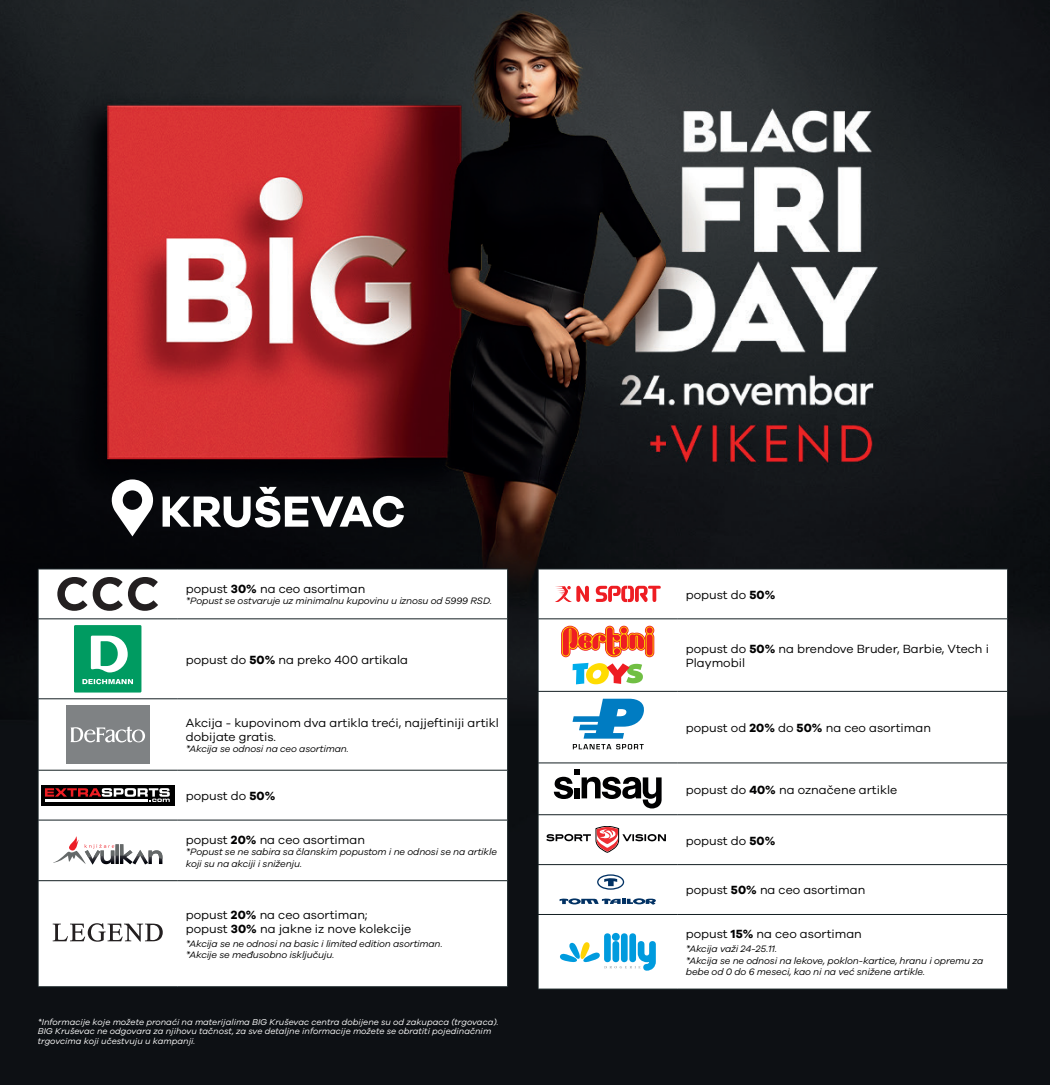
<style>
.page{position:relative;width:1050px;height:1085px;background:#fff}
.page>*{position:absolute;margin:0;border:0;box-sizing:border-box;transform-origin:0 0}
.t1{font:12.25px/14px "Galano Grotesque";color:#000001}
.t2{font:italic 9.62px/11.4px "Galano Grotesque";letter-spacing:-.015em;color:#000001}
.t3{font:italic 8.75px/9.6px "Galano Grotesque";color:#fff}
.s1{font-weight:700}
</style>
<div class="page">
<img style="left:0;top:0;width:1050px;height:1085px">
<svg style="left:539px;top:570px;width:468px;height:419px"></svg>
<hr style="left:538px;top:569px;width:139px;height:1px;background:#141f22">
<hr style="left:538px;top:569px;width:1px;height:50px;background:#141f22">
<hr style="left:677px;top:569px;width:331px;height:1px;background:#141f22">
<hr style="left:1007px;top:569px;width:1px;height:50px;background:#141f22">
<hr style="left:538px;top:619px;width:139px;height:1px;background:#141f22">
<hr style="left:538px;top:619px;width:1px;height:72px;background:#141f22">
<hr style="left:677px;top:619px;width:331px;height:1px;background:#141f22">
<hr style="left:1007px;top:619px;width:1px;height:72px;background:#141f22">
<hr style="left:538px;top:691px;width:139px;height:1px;background:#141f22">
<hr style="left:538px;top:692px;width:1px;height:71px;background:#141f22">
<hr style="left:677px;top:691px;width:331px;height:1px;background:#141f22">
<hr style="left:1007px;top:692px;width:1px;height:71px;background:#141f22">
<hr style="left:538px;top:815px;width:1px;height:49px;background:#141f22">
<hr style="left:1007px;top:815px;width:1px;height:49px;background:#141f22">
<hr style="left:538px;top:864px;width:139px;height:1px;background:#141f22">
<hr style="left:538px;top:865px;width:1px;height:49px;background:#141f22">
<hr style="left:677px;top:864px;width:331px;height:1px;background:#141f22">
<hr style="left:1007px;top:865px;width:1px;height:49px;background:#141f22">
<hr style="left:538px;top:914px;width:139px;height:1px;background:#141f22">
<hr style="left:538px;top:915px;width:1px;height:74px;background:#141f22">
<hr style="left:677px;top:914px;width:331px;height:1px;background:#141f22">
<hr style="left:1007px;top:915px;width:1px;height:74px;background:#141f22">
<hr style="left:538px;top:989px;width:139px;height:1px;background:#141f22">
<hr style="left:677px;top:989px;width:331px;height:1px;background:#141f22">
<hr style="left:538px;top:763px;width:139px;height:1px;background:#141f22">
<hr style="left:538px;top:763px;width:1px;height:52px;background:#141f22">
<hr style="left:677px;top:763px;width:331px;height:1px;background:#141f22">
<hr style="left:1007px;top:763px;width:1px;height:52px;background:#141f22">
<hr style="left:538px;top:815px;width:139px;height:1px;background:#141f22">
<hr style="left:677px;top:815px;width:331px;height:1px;background:#141f22">
<svg style="left:596px;top:586px;width:65px;height:16px"></svg>
<svg style="left:555px;top:586px;width:34px;height:16px"></svg>
<svg style="left:560px;top:625px;width:95px;height:60px"></svg>
<div style="left:567px;top:698px;width:81px;height:59px;background:#fff"></div>
<svg style="left:573px;top:699px;width:71px;height:50px"></svg>
<svg style="left:554px;top:769px;width:108px;height:39px"></svg>
<svg style="left:546px;top:826px;width:120px;height:27px"></svg>
<svg style="left:597px;top:874px;width:27px;height:16px"></svg>
<svg style="left:560px;top:898px;width:96px;height:7px"></svg>
<svg style="left:560px;top:933px;width:96px;height:38px"></svg>
<svg style="left:39px;top:570px;width:468px;height:417px"></svg>
<hr style="left:38px;top:569px;width:139px;height:1px;background:#141f22">
<hr style="left:38px;top:569px;width:1px;height:50px;background:#141f22">
<hr style="left:177px;top:569px;width:331px;height:1px;background:#141f22">
<hr style="left:507px;top:569px;width:1px;height:50px;background:#141f22">
<hr style="left:38px;top:619px;width:139px;height:1px;background:#141f22">
<hr style="left:38px;top:619px;width:1px;height:80px;background:#141f22">
<hr style="left:177px;top:619px;width:331px;height:1px;background:#141f22">
<hr style="left:507px;top:619px;width:1px;height:80px;background:#141f22">
<hr style="left:38px;top:699px;width:139px;height:1px;background:#141f22">
<hr style="left:38px;top:699px;width:1px;height:71px;background:#141f22">
<hr style="left:177px;top:699px;width:331px;height:1px;background:#141f22">
<hr style="left:507px;top:699px;width:1px;height:71px;background:#141f22">
<hr style="left:38px;top:770px;width:139px;height:1px;background:#141f22">
<hr style="left:38px;top:770px;width:1px;height:50px;background:#141f22">
<hr style="left:177px;top:770px;width:331px;height:1px;background:#141f22">
<hr style="left:507px;top:770px;width:1px;height:50px;background:#141f22">
<hr style="left:38px;top:820px;width:139px;height:1px;background:#141f22">
<hr style="left:38px;top:820px;width:1px;height:60px;background:#141f22">
<hr style="left:177px;top:820px;width:331px;height:1px;background:#141f22">
<hr style="left:507px;top:820px;width:1px;height:60px;background:#141f22">
<hr style="left:38px;top:880px;width:139px;height:1px;background:#141f22">
<hr style="left:38px;top:881px;width:1px;height:106px;background:#141f22">
<hr style="left:177px;top:880px;width:331px;height:1px;background:#141f22">
<hr style="left:507px;top:881px;width:1px;height:106px;background:#141f22">
<hr style="left:38px;top:987px;width:139px;height:1px;background:#141f22">
<hr style="left:177px;top:987px;width:331px;height:1px;background:#141f22">
<svg style="left:57px;top:577px;width:101px;height:34px"></svg>
<div style="left:74px;top:625px;width:67px;height:68px;background:#009b61;border-radius:2px"></div>
<svg style="left:82px;top:679px;width:51px;height:5px"></svg>
<svg style="left:91px;top:636px;width:37px;height:36px"></svg>
<div style="left:66px;top:705px;width:83px;height:59px;background:#7f8284"></div>
<svg style="left:70px;top:727px;width:75px;height:15px"></svg>
<div style="left:41px;top:785px;width:134px;height:21px;background:#000"></div>
<svg style="left:45px;top:788px;width:125px;height:14px"></svg>
<hr style="left:45px;top:799px;width:103px;height:3px;background:#fff">
<svg style="left:53px;top:836px;width:109px;height:29px"></svg>
<svg style="left:53px;top:923px;width:110px;height:19px"></svg>
<svg style="left:112px;top:479px;width:41px;height:57px"></svg>
<svg style="left:163px;top:487px;width:241px;height:40px"></svg>
<p class="t1" style="left:186px;top:582px;width:181px">popust <span class="s1">30%</span> na ceo asortiman</p>
<p class="t2" style="left:186px;top:595px;width:308px">*Popust se ostvaruje uz minimalnu kupovinu u iznosu od 5999 RSD.</p>
<p class="t1" style="left:186px;top:652px;width:224px">popust do <span class="s1">50%</span> na preko 400 artikala</p>
<p class="t1" style="left:186px;top:715px;width:315px">Akcija - kupovinom dva artikla treći, najjeftiniji artikl dobijate gratis.</p>
<p class="t2" style="left:186px;top:743px;width:164px">*Akcija se odnosi na ceo asortiman.</p>
<p class="t1" style="left:186px;top:789px;width:91px">popust do <span class="s1">50%</span></p>
<p class="t1" style="left:186px;top:832px;width:181px">popust <span class="s1">20%</span> na ceo asortiman</p>
<p class="t2" style="left:186px;top:846px;width:313px">*Popust se ne sabira sa članskim popustom i ne odnosi se na artikle koji su na akciji i sniženju.</p>
<p class="t1" style="left:186px;top:907px;width:227px">popust <span class="s1">20%</span> na ceo asortiman; popust <span class="s1">30%</span> na jakne iz nove kolekcije</p>
<p class="t2" style="left:186px;top:938px;width:258px">*Akcija se ne odnosi na basic i limited edition asortiman. *Akcije se međusobno isključuju.</p>
<p class="t3" style="left:38px;top:1017px;width:462px">*Informacije koje možete pronaći na materijalima BIG Kruševac centra dobijene su od zakupaca (trgovaca).<br>BIG Kruševac ne odgovara za njihovu tačnost, za sve detaljne informacije možete se obratiti pojedinačnim trgovcima koji učestvuju u kampanji.</p>
<p class="t1" style="left:686px;top:587px;width:91px">popust do <span class="s1">50%</span></p>
<p class="t1" style="left:686px;top:641px;width:305px">popust do <span class="s1">50%</span> na brendove Bruder, Barbie, Vtech i<br>Playmobil</p>
<p class="t1" style="left:686px;top:721px;width:247px">popust od <span class="s1">20%</span> do <span class="s1">50%</span> na ceo asortiman</p>
<p class="t1" style="left:686px;top:782px;width:213px">popust do <span class="s1">40%</span> na označene artikle</p>
<p class="t1" style="left:686px;top:833px;width:91px">popust do <span class="s1">50%</span></p>
<p class="t1" style="left:686px;top:883px;width:181px">popust <span class="s1">50%</span> na ceo asortiman</p>
<p class="t1" style="left:686px;top:927px;width:178px">popust <span class="s1">15%</span> na ceo asortiman</p>
<p class="t2" style="left:686px;top:943px;width:299px">*Akcija važi 24-25.11.<br>*Akcija se ne odnosi na lekove, poklon-kartice, hranu i opremu za bebe od 0 do 6 meseci, kao ni na već snižene artikle.</p>
</div>
